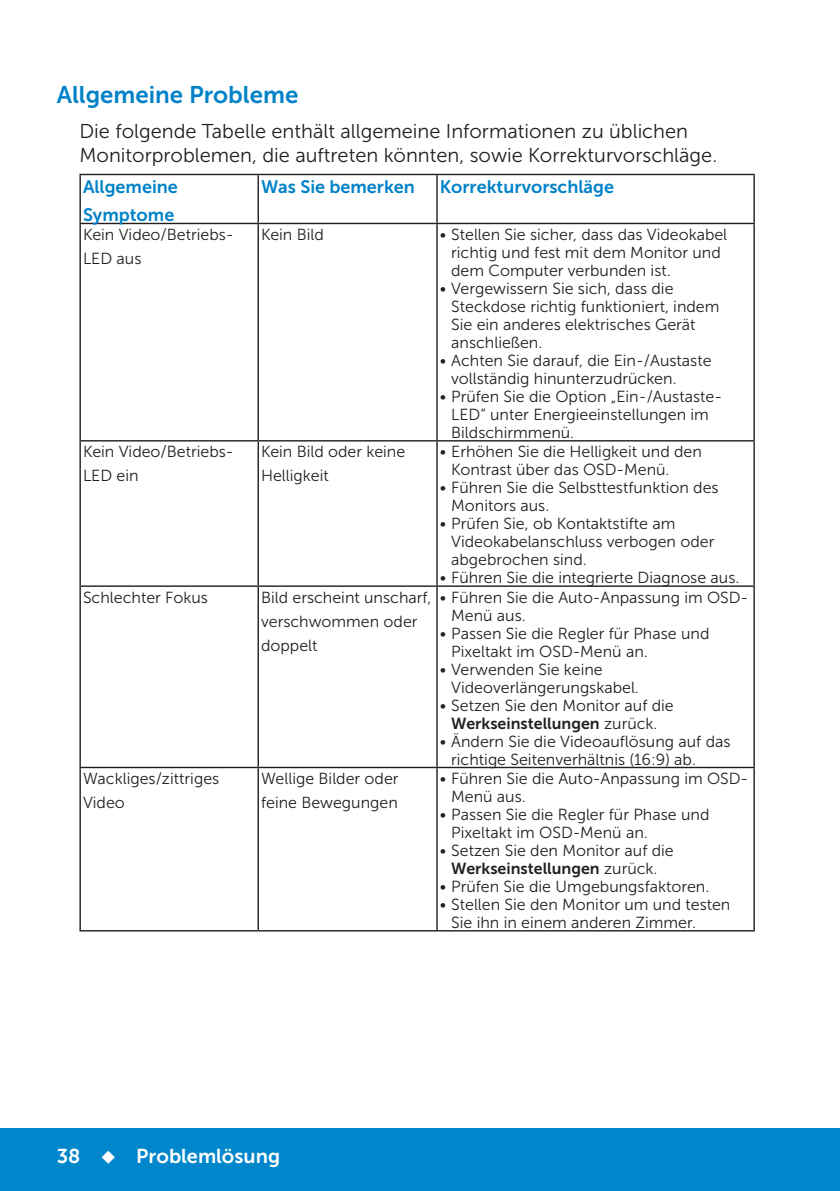
<style>
.page{position:relative;width:840px;height:1191px;background:#fff}
.page>*{position:absolute;margin:0;border:0;box-sizing:border-box;transform-origin:0 0}
.Head2{font:24px "Museo Sans For Dell 700";color:#0082c8}
.Paragraph{font:20px/24px "Museo Sans For Dell 300";color:#231f20}
.t1{font:20px "Museo Sans For Dell 700";color:#fff}
.Table_Head{font:18px/28px "Museo Sans For Dell 700";color:#0082c8}
.Table_Paragraph{font:16px/18px "Museo Sans For Dell 300";color:#231f20}
.s1{font-family:"Adobe Song Std";font-weight:300}
.s2{font-family:"Museo Sans For Dell 700"}
</style>
<div class="page">
<div style="left:0;top:1128px;width:839px;height:63px;background:#0087cb"></div>
<hr style="left:79px;top:174px;width:179px;height:1px;background:#231f20">
<hr style="left:79px;top:175px;width:2px;height:48px;background:#231f20">
<hr style="left:258px;top:174px;width:179px;height:1px;background:#231f20">
<hr style="left:257px;top:175px;width:2px;height:48px;background:#231f20">
<hr style="left:437px;top:174px;width:317px;height:1px;background:#231f20">
<hr style="left:436px;top:175px;width:1px;height:48px;background:#231f20">
<hr style="left:753px;top:175px;width:1px;height:48px;background:#231f20">
<hr style="left:79px;top:223px;width:179px;height:1px;background:#231f20">
<hr style="left:79px;top:224px;width:2px;height:216px;background:#231f20">
<hr style="left:258px;top:223px;width:179px;height:1px;background:#231f20">
<hr style="left:257px;top:224px;width:2px;height:216px;background:#231f20">
<hr style="left:437px;top:223px;width:317px;height:1px;background:#231f20">
<hr style="left:436px;top:224px;width:1px;height:216px;background:#231f20">
<hr style="left:753px;top:224px;width:1px;height:216px;background:#231f20">
<hr style="left:79px;top:440px;width:179px;height:1px;background:#231f20">
<hr style="left:79px;top:441px;width:2px;height:144px;background:#231f20">
<hr style="left:258px;top:440px;width:179px;height:1px;background:#231f20">
<hr style="left:257px;top:441px;width:2px;height:144px;background:#231f20">
<hr style="left:437px;top:440px;width:317px;height:1px;background:#231f20">
<hr style="left:436px;top:441px;width:1px;height:144px;background:#231f20">
<hr style="left:753px;top:441px;width:1px;height:144px;background:#231f20">
<hr style="left:79px;top:585px;width:179px;height:2px;background:#231f20">
<hr style="left:79px;top:587px;width:2px;height:179px;background:#231f20">
<hr style="left:258px;top:585px;width:179px;height:2px;background:#231f20">
<hr style="left:257px;top:587px;width:2px;height:179px;background:#231f20">
<hr style="left:437px;top:585px;width:317px;height:2px;background:#231f20">
<hr style="left:436px;top:587px;width:1px;height:179px;background:#231f20">
<hr style="left:753px;top:587px;width:1px;height:179px;background:#231f20">
<hr style="left:79px;top:766px;width:179px;height:2px;background:#231f20">
<hr style="left:79px;top:768px;width:2px;height:162px;background:#231f20">
<hr style="left:258px;top:766px;width:179px;height:2px;background:#231f20">
<hr style="left:257px;top:768px;width:2px;height:162px;background:#231f20">
<hr style="left:437px;top:766px;width:317px;height:2px;background:#231f20">
<hr style="left:436px;top:768px;width:1px;height:162px;background:#231f20">
<hr style="left:753px;top:768px;width:1px;height:162px;background:#231f20">
<hr style="left:79px;top:930px;width:179px;height:1px;background:#231f20">
<hr style="left:258px;top:930px;width:179px;height:1px;background:#231f20">
<hr style="left:437px;top:930px;width:317px;height:1px;background:#231f20">
<p class="Head2" style="left:57px;top:81px;width:243px">Allgemeine Probleme</p>
<p class="Paragraph" style="left:79px;top:120px;width:639px">Die folgende Tabelle enthält allgemeine Informationen zu üblichen<br>Monitorproblemen, die auftreten könnten, sowie Korrekturvorschläge.</p>
<p class="Table_Head" style="left:83px;top:172px;width:96px">Allgemeine<br>Symptome</p>
<p class="Table_Head" style="left:261px;top:172px;width:155px">Was Sie bemerken</p>
<p class="Table_Head" style="left:439px;top:172px;width:175px">Korrekturvorschläge</p>
<p class="Table_Paragraph" style="left:83px;top:222px;width:152px;line-height:24px">Kein Video/Betriebs-<br>LED aus</p>
<p class="Table_Paragraph" style="left:261px;top:225px;width:64px">Kein Bild</p>
<p class="Table_Paragraph" style="left:451px;top:225px;width:277px;text-indent:-11px">• Stellen Sie sicher, dass das Videokabel richtig und fest mit dem Monitor und dem Computer verbunden ist.</p>
<p class="Table_Paragraph" style="left:451px;top:279px;width:269px;text-indent:-11px">• Vergewissern Sie sich, dass die<br>Steckdose richtig funktioniert, indem<br>Sie ein anderes elektrisches Gerät anschließen.</p>
<p class="Table_Paragraph" style="left:451px;top:351px;width:262px;text-indent:-11px">• Achten Sie darauf, die Ein-/Austaste vollständig hinunterzudrücken.</p>
<p class="Table_Paragraph" style="left:451px;top:387px;width:272px;text-indent:-11px">• Prüfen Sie die Option „Ein-/Austaste-<br>LED“ unter Energieeinstellungen im<br>Bildschirmmenü<span class="s1">.</span></p>
<p class="Table_Paragraph" style="left:83px;top:440px;width:152px;line-height:24px">Kein Video/Betriebs-<br>LED ein</p>
<p class="Table_Paragraph" style="left:261px;top:440px;width:146px;line-height:24px">Kein Bild oder keine<br>Helligkeit</p>
<p class="Table_Paragraph" style="left:451px;top:443px;width:252px;text-indent:-11px">• Erhöhen Sie die Helligkeit und den<br>Kontrast über das OSD-Menü.</p>
<p class="Table_Paragraph" style="left:451px;top:479px;width:269px;text-indent:-11px">• Führen Sie die Selbsttestfunktion des<br>Monitors aus.</p>
<p class="Table_Paragraph" style="left:451px;top:515px;width:264px;text-indent:-11px">• Prüfen Sie, ob Kontaktstifte am<br>Videokabelanschluss verbogen oder abgebrochen sind.</p>
<p class="Table_Paragraph" style="left:439px;top:569px;width:301px">• Führen Sie die integrierte Diagnose aus.</p>
<p class="Table_Paragraph" style="left:83px;top:588px;width:126px">Schlechter Fokus</p>
<p class="Table_Paragraph" style="left:261px;top:585px;width:172px;line-height:24px">Bild erscheint unscharf, verschwommen oder doppelt</p>
<p class="Table_Paragraph" style="left:451px;top:588px;width:298px;text-indent:-11px">• Führen Sie die Auto-Anpassung im OSD-<br>Menü aus.</p>
<p class="Table_Paragraph" style="left:451px;top:624px;width:259px;text-indent:-11px">• Passen Sie die Regler für Phase und<br>Pixeltakt im OSD-Menü an.</p>
<p class="Table_Paragraph" style="left:451px;top:660px;width:189px;text-indent:-11px">• Verwenden Sie keine<br>Videoverlängerungskabel.</p>
<p class="Table_Paragraph" style="left:439px;top:696px;width:235px;text-align:center">• Setzen Sie den Monitor auf die<br><span class="s2">Werkseinstellungen</span> zurück.</p>
<p class="Table_Paragraph" style="left:451px;top:732px;width:281px;text-indent:-11px">• Ändern Sie die Videoauflösung auf das richtige Seitenverhältnis (16:9) ab.</p>
<p class="Table_Paragraph" style="left:83px;top:766px;width:138px;line-height:24px">Wackliges/zittriges<br>Video</p>
<p class="Table_Paragraph" style="left:261px;top:766px;width:139px;line-height:24px">Wellige Bilder oder feine Bewegungen</p>
<p class="Table_Paragraph" style="left:451px;top:769px;width:298px;text-indent:-11px">• Führen Sie die Auto-Anpassung im OSD-<br>Menü aus.</p>
<p class="Table_Paragraph" style="left:451px;top:805px;width:259px;text-indent:-11px">• Passen Sie die Regler für Phase und<br>Pixeltakt im OSD-Menü an.</p>
<p class="Table_Paragraph" style="left:439px;top:841px;width:235px;text-align:center">• Setzen Sie den Monitor auf die<br><span class="s2">Werkseinstellungen</span> zurück.</p>
<p class="Table_Paragraph" style="left:439px;top:877px;width:271px">• Prüfen Sie die Umgebungsfaktoren.</p>
<p class="Table_Paragraph" style="left:451px;top:895px;width:280px;text-indent:-11px">• Stellen Sie den Monitor um und testen<br>Sie ihn in einem anderen Zimmer.</p>
<p class="t1" style="left:57px;top:1144px;width:225px">38 ◆ Problemlösung</p>
</div>
